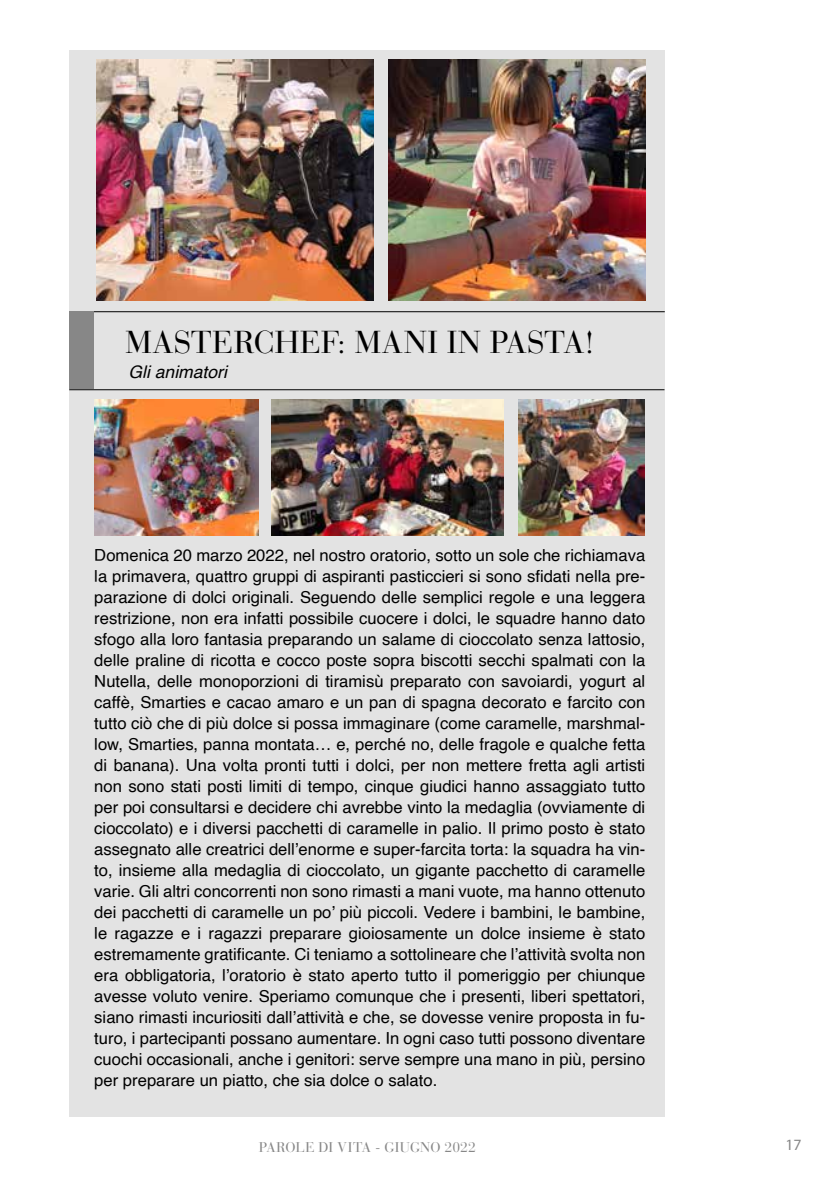
<style>
.page{position:relative;width:834px;height:1181px;background:#fff}
.page>*{position:absolute;margin:0;border:0;box-sizing:border-box;transform-origin:0 0}
.t1{font:31.5px "Bauer Bodoni Std";letter-spacing:.01em;color:#000}
.t2{font:italic 17.5px "Helvetica";color:#000}
.t3{font:16.62px/21px "Helvetica";color:#000;text-align:justify}
.t4{font:15.75px "Myriad Pro";color:#878787}
.t5{font:14px "Bauer Bodoni Std";letter-spacing:.005em;color:#878787}
</style>
<div class="page">
<div style="left:69px;top:50px;width:596px;height:1066px;background:#e3e3e3"></div>
<hr style="left:69px;top:311px;width:595px;height:1px;background:#000">
<div style="left:69px;top:311px;width:25px;height:78px;background:#878787"></div>
<img style="left:96px;top:60px;width:278px;height:240px">
<img style="left:94px;top:400px;width:164px;height:136px">
<hr style="left:69px;top:389px;width:595px;height:1px;background:#000">
<img style="left:271px;top:400px;width:232px;height:136px">
<img style="left:388px;top:59px;width:257px;height:241px">
<img style="left:518px;top:400px;width:126px;height:136px">
<h1 class="t1" style="left:125px;top:323px;width:472px">MASTERCHEF: MANI IN PASTA!</h1>
<p class="t2" style="left:129px;top:358px;width:100px">Gli animatori</p>
<p class="t3" style="left:94px;top:545px;width:552px">Domenica 20 marzo 2022, nel nostro oratorio, sotto un sole che richiamava la primavera, quattro gruppi di aspiranti pasticcieri si sono sfidati nella pre&shy;parazione di dolci originali. Seguendo delle semplici regole e una leggera restrizione, non era infatti possibile cuocere i dolci, le squadre hanno dato sfogo alla loro fantasia preparando un salame di cioccolato senza lattosio, delle praline di ricotta e cocco poste sopra biscotti secchi spalmati con la Nutella, delle monoporzioni di tiramisù preparato con savoiardi, yogurt al caffè, Smarties e cacao amaro e un pan di spagna decorato e farcito con tutto ciò che di più dolce si possa immaginare (come caramelle, marshmal&shy;low, Smarties, panna montata… e, perché no, delle fragole e qualche fetta di banana). Una volta pronti tutti i dolci, per non mettere fretta agli artisti non sono stati posti limiti di tempo, cinque giudici hanno assaggiato tutto per poi consultarsi e decidere chi avrebbe vinto la medaglia (ovviamente di cioccolato) e i diversi pacchetti di caramelle in palio. Il primo posto è stato assegnato alle creatrici dell’enorme e super-farcita torta: la squadra ha vin&shy;to, insieme alla medaglia di cioccolato, un gigante pacchetto di caramelle varie. Gli altri concorrenti non sono rimasti a mani vuote, ma hanno ottenuto dei pacchetti di caramelle un po’ più piccoli. Vedere i bambini, le bambine, le ragazze e i ragazzi preparare gioiosamente un dolce insieme è stato estremamente gratificante. Ci teniamo a sottolineare che l’attività svolta non era obbligatoria, l’oratorio è stato aperto tutto il pomeriggio per chiunque avesse voluto venire. Speriamo comunque che i presenti, liberi spettatori, siano rimasti incuriositi dall’attività e che, se dovesse venire proposta in fu&shy;turo, i partecipanti possano aumentare. In ogni caso tutti possono diventare cuochi occasionali, anche i genitori: serve sempre una mano in più, persino per preparare un piatto, che sia dolce o salato.</p>
<p class="t5" style="left:259px;top:1138px;width:219px">PAROLE DI VITA - GIUGNO 2022</p>
<p class="t4" style="left:785px;top:1135px;width:18px">17</p>
</div>
